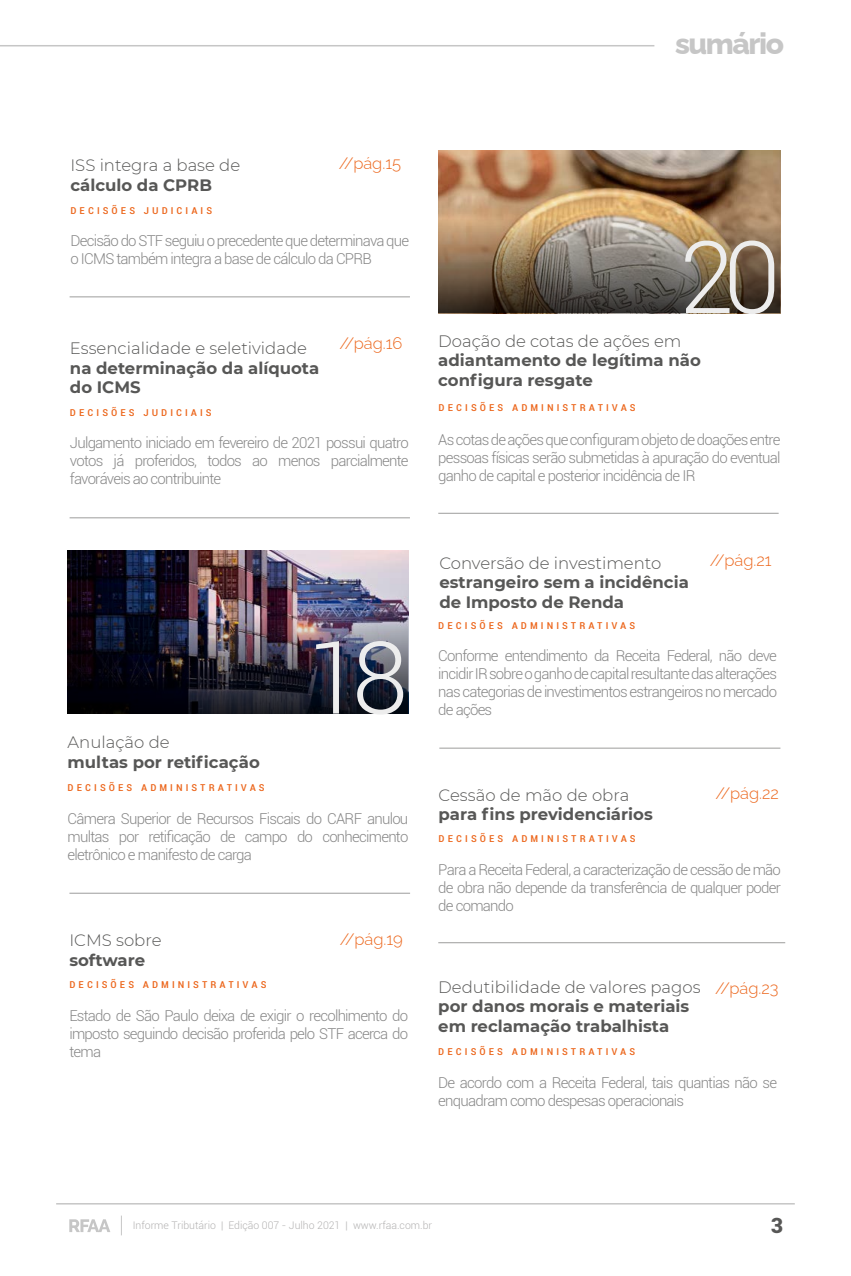
<style>
.page{position:relative;width:851px;height:1276px;background:#fff}
.page>*{position:absolute;margin:0;border:0;box-sizing:border-box;transform-origin:0 0}
.t1{font:300 100.5px "Roboto";color:#ededed}
.t2{font:800 30px "Raleway";letter-spacing:-.05em;color:#c6c6c6}
.t3{font:900 21px "Roboto";color:#575756}
.t4{font:700 16.5px/19.5px "Montserrat";color:#575756}
.t5{font:300 16.5px "Montserrat";color:#575756}
.t6{font:300 16.5px "Raleway";color:#ec671d}
.t7{font:300 15px/18px "Roboto";letter-spacing:-.05em;color:#878787;text-align:justify}
.t8{font:condensed 12px "Roboto";letter-spacing:.25em;color:#ec671d}
.t9{font:300 10.5px "Roboto";color:#b3b2b2}
</style>
<div class="page">
<hr style="left:439px;top:748px;width:341px;height:1px;background:#9d9d9c">
<hr style="left:438px;top:942px;width:347px;height:1px;background:#9d9d9c">
<hr style="left:438px;top:513px;width:340px;height:1px;background:#9d9d9c">
<img style="left:438px;top:150px;width:342px;height:68px">
<svg style="left:440px;top:220px;width:338px;height:91px;background:#7d6d59"></svg>
<div style="left:438px;top:218px;width:342px;height:95px;border:1px solid #000"></div>
<hr style="left:69px;top:893px;width:341px;height:1px;background:#9d9d9c">
<img style="left:68px;top:550px;width:340px;height:64px">
<img style="left:70px;top:616px;width:336px;height:95px">
<div style="left:68px;top:614px;width:340px;height:99px;border:1px solid #000"></div>
<hr style="left:70px;top:517px;width:340px;height:1px;background:#9d9d9c">
<hr style="left:70px;top:296px;width:340px;height:1px;background:#9d9d9c">
<svg style="left:121px;top:1215px;width:1px;height:20px"></svg>
<hr style="left:56px;top:1203px;width:738px;height:1px;background:#c6c6c6">
<svg style="left:69px;top:1219px;width:41px;height:13px"></svg>
<hr style="left:0;top:45px;width:654px;height:1px;background:#c6c6c6">
<h2 class="t2" style="left:675px;top:19px;width:110px">sumário</h2>
<p class="t5" style="left:70px;top:154px;width:171px">ISS integra a base de</p>
<p class="t4" style="left:70px;top:174px;width:143px">cálculo da CPRB</p>
<p class="t8" style="left:70px;top:201px;width:143px">Decisões Jud iciais</p>
<p class="t6" style="left:339px;top:150px;width:64px">//pág.15</p>
<p class="t7" style="left:70px;top:231px;width:340px">Decisão do STF seguiu o precedente que determinava que o ICMS também integra a base de cálculo da CPRB</p>
<p class="t5" style="left:70px;top:337px;width:238px">Essencialidade e seletividade</p>
<p class="t4" style="left:70px;top:357px;width:251px">na determinação da alíquota do ICMS</p>
<p class="t8" style="left:70px;top:403px;width:143px">Decisões Jud iciais</p>
<p class="t6" style="left:339px;top:329px;width:65px">//pág.16</p>
<p class="t7" style="left:70px;top:433px;width:340px">Julgamento iniciado em fevereiro de 2021 possui quatro votos já proferidos, todos ao menos parcialmente favoráveis ao contribuinte</p>
<p class="t5" style="left:68px;top:731px;width:103px">Anulação de</p>
<p class="t4" style="left:68px;top:751px;width:194px">multas por retificação</p>
<p class="t8" style="left:68px;top:778px;width:198px">Decisões Ad ministrativas</p>
<h1 class="t1" style="left:306px;top:608px;width:103px">18</h1>
<p class="t7" style="left:68px;top:809px;width:342px">Câmera Superior de Recursos Fiscais do CARF anulou multas por retificação de campo do conhecimento eletrônico e manifesto de carga</p>
<p class="t5" style="left:69px;top:929px;width:94px">ICMS sobre</p>
<p class="t4" style="left:69px;top:949px;width:77px">software</p>
<p class="t8" style="left:69px;top:975px;width:198px">Decisões Ad ministrativas</p>
<p class="t6" style="left:340px;top:926px;width:64px">//pág.19</p>
<p class="t7" style="left:69px;top:1006px;width:340px">Estado de São Paulo deixa de exigir o recolhimento do imposto seguindo decisão proferida pelo STF acerca do tema</p>
<h1 class="t1" style="left:678px;top:208px;width:103px">20</h1>
<p class="t5" style="left:438px;top:330px;width:244px">Doação de cotas de ações em</p>
<p class="t4" style="left:438px;top:350px;width:264px">adiantamento de legítima não configura resgate</p>
<p class="t8" style="left:438px;top:398px;width:198px">Decisões Ad ministrativas</p>
<p class="t7" style="left:438px;top:430px;width:344px">As cotas de ações que configuram objeto de doações entre pessoas físicas serão submetidas à apuração do eventual ganho de capital e posterior incidência de IR</p>
<p class="t5" style="left:439px;top:551px;width:223px">Conversão de investimento</p>
<p class="t4" style="left:439px;top:572px;width:251px">estrangeiro sem a incidência de Imposto de Renda</p>
<p class="t8" style="left:438px;top:616px;width:198px">Decisões Ad ministrativas</p>
<p class="t6" style="left:709px;top:547px;width:63px">//pág.21</p>
<p class="t7" style="left:438px;top:646px;width:340px">Conforme entendimento da Receita Federal, não deve incidir IR sobre o ganho de capital resultante das alterações nas categorias de investimentos estrangeiros no mercado de ações</p>
<p class="t5" style="left:438px;top:783px;width:192px">Cessão de mão de obra</p>
<p class="t4" style="left:438px;top:803px;width:216px">para fins previdenciários</p>
<p class="t8" style="left:438px;top:830px;width:198px">Decisões Ad ministrativas</p>
<p class="t6" style="left:715px;top:780px;width:65px">//pág.22</p>
<p class="t7" style="left:438px;top:860px;width:344px">Para a Receita Federal, a caracterização de cessão de mão de obra não depende da transferência de qualquer poder de comando</p>
<p class="t5" style="left:438px;top:976px;width:264px">Dedutibilidade de valores pagos</p>
<p class="t4" style="left:438px;top:996px;width:252px">por danos morais e materiais em reclamação trabalhista</p>
<p class="t8" style="left:438px;top:1042px;width:198px">Decisões Ad ministrativas</p>
<p class="t6" style="left:715px;top:975px;width:65px">//pág.23</p>
<p class="t7" style="left:438px;top:1072px;width:340px">De acordo com a Receita Federal, tais quantias não se enquadram como despesas operacionais</p>
<p class="t9" style="left:133px;top:1218px;width:301px">Informe Tributário | Edição 007 - Julho 2021 | www.rfaa.com.br</p>
<h3 class="t3" style="left:770px;top:1211px;width:14px">3</h3>
</div>
